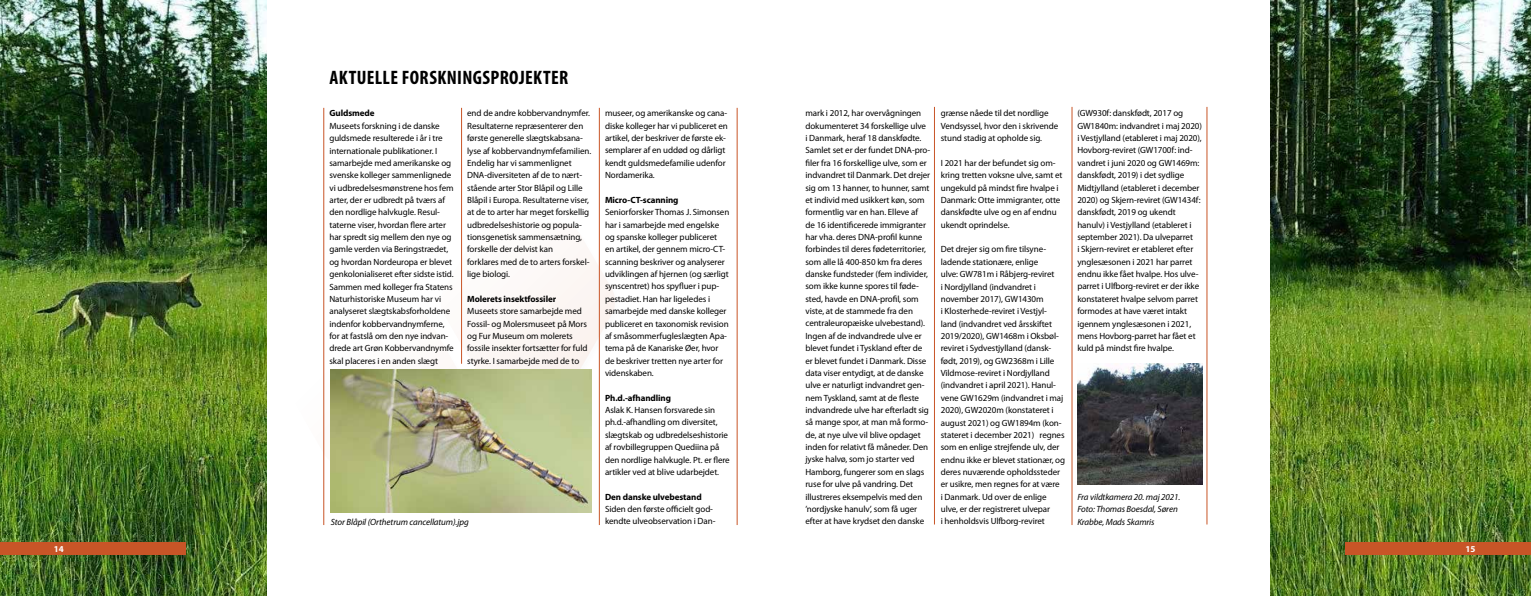
<style>
.page{position:relative;width:1531px;height:596px;background:#fff}
.page>*{position:absolute;margin:0;border:0;box-sizing:border-box;transform-origin:0 0}
.t1{font:700 condensed 19.5px "Myriad Pro";letter-spacing:.02em;color:#000}
.t2{font:9px/12.3px "Myriad Pro";letter-spacing:-.01em;color:#000}
.t3{font:italic 9px/12.3px "Myriad Pro";letter-spacing:-.01em;color:#000}
.t4{font:700 9px "Myriad Pro";letter-spacing:-.01em;color:#000}
.t5{font:700 9px "Myriad Pro";color:#fff}
</style>
<div class="page">
<img style="left:1270px;top:0;width:261px;height:595px">
<div style="left:1345px;top:541px;width:186px;height:13px;background:#c85527"></div>
<img style="left:0;top:0;width:266px;height:595px">
<div style="left:0;top:541px;width:186px;height:13px;background:#c85527"></div>
<svg style="left:324px;top:222px;width:291px;height:244px"></svg>
<hr style="left:323px;top:108px;width:1px;height:416px;background:#c85527">
<hr style="left:461px;top:108px;width:1px;height:255px;background:#c85527">
<hr style="left:737px;top:108px;width:1px;height:416px;background:#c85527">
<hr style="left:599px;top:108px;width:1px;height:416px;background:#c85527">
<hr style="left:934px;top:107px;width:1px;height:417px;background:#c85527">
<hr style="left:1072px;top:107px;width:1px;height:417px;background:#c85527">
<hr style="left:1206px;top:107px;width:1px;height:417px;background:#c85527">
<img style="left:1077px;top:363px;width:125px;height:121px">
<img style="left:330px;top:369px;width:262px;height:143px">
<h1 class="t1" style="left:330px;top:66px;width:240px">AKTUELLE FORSKNINGSPROJEKTER</h1>
<p class="t4" style="left:329px;top:107px;width:47px">Guldsmede</p>
<p class="t2" style="left:329px;top:119px;width:126px">Museets forskning i de danske guldsmede resulterede i år i tre internationale publikationer. I samarbejde med amerikanske og svenske kolleger sammenlignede vi udbredelsesmønstrene hos fem arter, der er udbredt på tværs af den nordlige halvkugle. Resul&shy;taterne viser, hvordan flere arter har spredt sig mellem den nye og gamle verden via Beringstrædet, og hvordan Nordeuropa er blevet genkolonialiseret efter sidste istid.<br>Sammen med kolleger fra Statens<br>Naturhistoriske Museum har vi analyseret slægtskabsforholdene indenfor kobbervandnymferne, for at fastslå om den nye indvan&shy;drede art Grøn Kobbervandnymfe skal placeres i en anden slægt</p>
<p class="t2" style="left:805px;top:107px;width:126px">mark i 2012, har overvågningen dokumenteret 34 forskellige ulve i Danmark, heraf 18 danskfødte.<br>Samlet set er der fundet DNA-pro&shy;filer fra 16 forskellige ulve, som er indvandret til Danmark. Det drejer sig om 13 hanner, to hunner, samt et individ med usikkert køn, som formentlig var en han. Elleve af<br>de 16 identificerede immigranter har vha. deres DNA-profil kunne forbindes til deres fødeterritorier, som alle lå 400-850 km fra deres danske fundsteder (fem individer, som ikke kunne spores til føde&shy;sted, havde en DNA-profil, som viste, at de stammede fra den centraleuropæiske ulvebestand).<br>Ingen af de indvandrede ulve er blevet fundet i Tyskland efter de er blevet fundet i Danmark. Disse data viser entydigt, at de danske ulve er naturligt indvandret gen&shy;nem Tyskland, samt at de fleste indvandrede ulve har efterladt sig så mange spor, at man må formo&shy;de, at nye ulve vil blive opdaget inden for relativt få måneder. Den jyske halvø, som jo starter ved<br>Hamborg, fungerer som en slags ruse for ulve på vandring. Det illustreres eksempelvis med den ’nordjyske hanulv’, som få uger efter at have krydset den danske</p>
<p class="t2" style="left:1077px;top:107px;width:126px">(GW930f: danskfødt, 2017 og<br>GW1840m: indvandret i maj 2020) i Vestjylland (etableret i maj 2020),<br>Hovborg-reviret (GW1700f: ind&shy;vandret i juni 2020 og GW1469m: danskfødt, 2019) i det sydlige<br>Midtjylland (etableret i december<br>2020) og Skjern-reviret (GW1434f: danskfødt, 2019 og ukendt hanulv) i Vestjylland (etableret i september 2021). Da ulveparret<br>i Skjern-reviret er etableret efter ynglesæsonen i 2021 har parret endnu ikke fået hvalpe. Hos ulve&shy;parret i Ulfborg-reviret er der ikke konstateret hvalpe selvom parret formodes at have været intakt igennem ynglesæsonen i 2021, mens Hovborg-parret har fået et kuld på mindst fire hvalpe.</p>
<p class="t2" style="left:467px;top:107px;width:125px">end de andre kobbervandnymfer.<br>Resultaterne repræsenterer den første generelle slægtskabsana&shy;lyse af kobbervandnymfefamilien.<br>Endelig har vi sammenlignet<br>DNA-diversiteten af de to nært&shy;stående arter Stor Blåpil og Lille<br>Blåpil i Europa. Resultaterne viser, at de to arter har meget forskellig udbredelseshistorie og popula&shy;tionsgenetisk sammensætning, forskelle der delvist kan<br>forklares med de to arters forskel&shy;lige biologi.</p>
<p class="t4" style="left:467px;top:293px;width:90px">Molerets insektfossiler</p>
<p class="t2" style="left:467px;top:305px;width:122px">Museets store samarbejde med<br>Fossil- og Molersmuseet på Mors og Fur Museum om molerets fossile insekter fortsætter for fuld styrke. I samarbejde med de to</p>
<p class="t2" style="left:941px;top:107px;width:119px">grænse nåede til det nordlige<br>Vendsyssel, hvor den i skrivende stund stadig at opholde sig.</p>
<p class="t2" style="left:941px;top:156px;width:123px">I 2021 har der befundet sig om&shy;kring tretten voksne ulve, samt et ungekuld på mindst fire hvalpe i<br>Danmark: Otte immigranter, otte danskfødte ulve og en af endnu ukendt oprindelse.</p>
<p class="t2" style="left:941px;top:243px;width:126px">Det drejer sig om fire tilsyne&shy;ladende stationære, enlige<br>ulve: GW781m i Råbjerg-reviret<br>i Nordjylland (indvandret i november 2017), GW1430m<br>i Klosterhede-reviret i Vestjyl&shy;land (indvandret ved årsskiftet<br>2019/2020), GW1468m i Oksbøl&shy;reviret i Sydvestjylland (dansk&shy;født, 2019), og GW2368m i Lille<br>Vildmose-reviret i Nordjylland (indvandret i april 2021). Hanul&shy;vene GW1629m (indvandret i maj<br>2020), GW2020m (konstateret i august 2021) og GW1894m (kon&shy;stateret i december 2021) regnes som en enlige strejfende ulv, der endnu ikke er blevet stationær, og deres nuværende opholdssteder er usikre, men regnes for at være<br>i Danmark. Ud over de enlige ulve, er der registreret ulvepar<br>i henholdsvis Ulfborg-reviret</p>
<p class="t2" style="left:605px;top:107px;width:124px">museer, og amerikanske og cana&shy;diske kolleger har vi publiceret en artikel, der beskriver de første ek&shy;semplarer af en uddød og dårligt kendt guldsmedefamilie udenfor<br>Nordamerika.</p>
<p class="t4" style="left:605px;top:194px;width:75px">Micro-CT-scanning</p>
<p class="t2" style="left:605px;top:206px;width:126px">Seniorforsker Thomas J. Simonsen har i samarbejde med engelske og spanske kolleger publiceret<br>en artikel, der gennem micro-CT&shy;scanning beskriver og analyserer udviklingen af hjernen (og særligt synscentret) hos spyfluer i pup&shy;pestadiet. Han har ligeledes i samarbejde med danske kolleger publiceret en taxonomisk revision af småsommerfugleslægten Apa&shy;tema på de Kanariske Øer, hvor de beskriver tretten nye arter for videnskaben.</p>
<p class="t4" style="left:605px;top:391px;width:67px">Ph.d.-afhandling</p>
<p class="t2" style="left:605px;top:403px;width:126px">Aslak K. Hansen forsvarede sin ph.d.-afhandling om diversitet, slægtskab og udbredelseshistorie af rovbillegruppen Quediina på den nordlige halvkugle. Pt. er flere artikler ved at blive udarbejdet.</p>
<p class="t4" style="left:605px;top:490px;width:98px">Den danske ulvebestand</p>
<p class="t2" style="left:605px;top:502px;width:112px">Siden den første officielt god&shy;kendte ulveobservation i Dan-</p>
<p class="t3" style="left:1077px;top:490px;width:105px">Fra vildtkamera 20. maj 2021.<br>Foto: Thomas Boesdal, Søren</p>
<p class="t3" style="left:331px;top:515px;width:139px">Stor Blåpil (Orthetrum cancellatum).jpg</p>
<p class="t3" style="left:1077px;top:515px;width:79px">Krabbe, Mads Skamris</p>
<p class="t5" style="left:54px;top:542px;width:11px">14</p>
<p class="t5" style="left:1465px;top:542px;width:11px">15</p>
</div>
